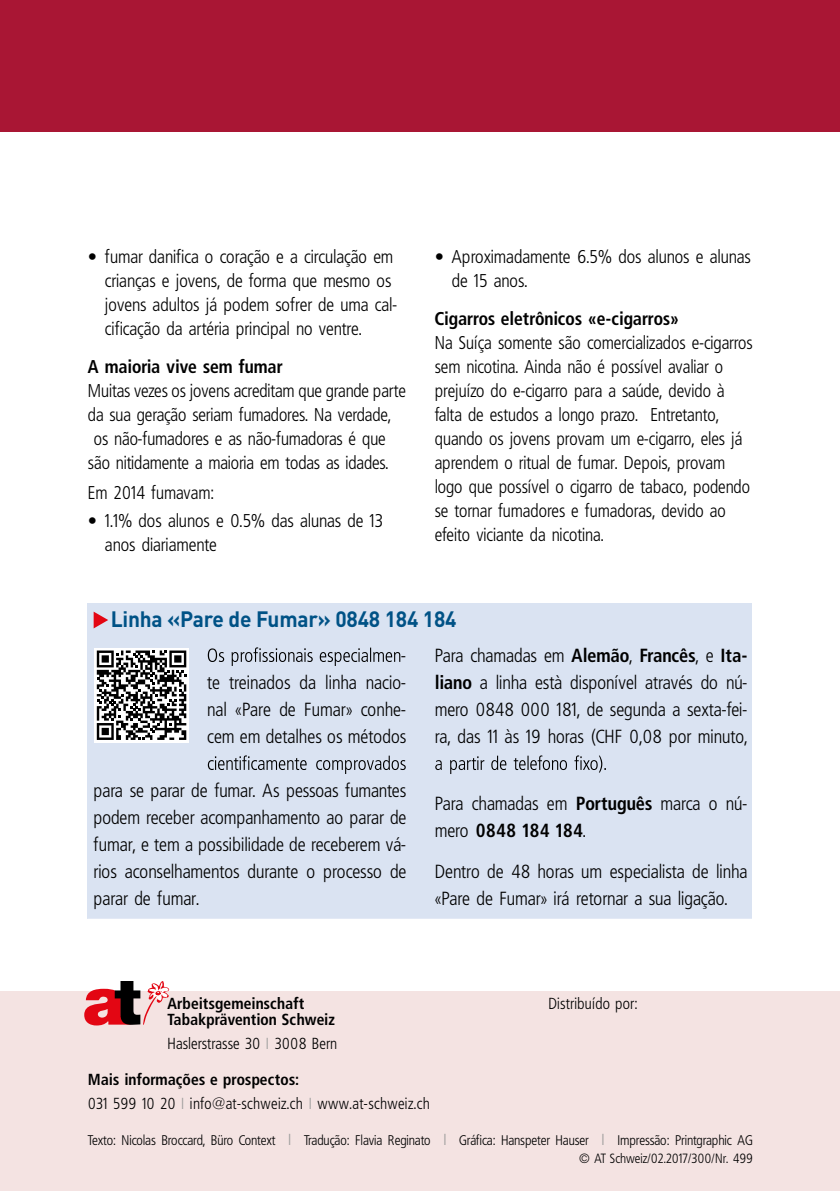
<style>
.page{position:relative;width:840px;height:1191px;background:#fff}
.page>*{position:absolute;margin:0;border:0;box-sizing:border-box;transform-origin:0 0}
.t1{font:700 22px "DIN Pro";letter-spacing:-.01em;color:#005286;scale:.95 1}
.t2{font:300 condensed 19px/27px "Frutiger Pro Frutiger";letter-spacing:-.005em;color:#000;text-align:justify}
.t3{font:300 condensed 18.4px/24px "Frutiger Pro Frutiger";letter-spacing:-.005em;color:#000}
.t4{font:700 condensed 18.4px "Frutiger Pro Frutiger";letter-spacing:-.005em;color:#000}
.t5{font:300 condensed 16px/24px "Frutiger Pro Frutiger";letter-spacing:.005em;color:#000}
.t6{font:700 condensed 16px "Frutiger Pro Frutiger";letter-spacing:.005em;color:#000}
.t7{font:300 condensed 14px "Frutiger Pro Frutiger";letter-spacing:-.01em;color:#000}
.t8{font:300 condensed 13.4px "Frutiger Pro Frutiger";letter-spacing:-.005em;color:#000}
.s1{font-family:"Frutiger Next LT"}
.s2{font-weight:700}
.s3{color:#9d9d9c}
.s4{font-size:16px;color:#9d9d9c}
</style>
<div class="page">
<div style="left:0;top:0;width:839px;height:132px;background:#a91634"></div>
<hr style="left:839px;top:0;width:1px;height:265px;background:#a91634">
<div style="left:0;top:991px;width:839px;height:200px;background:#f4e3e2"></div>
<svg style="left:84px;top:981px;width:85px;height:44px"></svg>
<div style="left:88px;top:603px;width:663px;height:315px;background:#dae3f2"></div>
<svg style="left:94px;top:612px;width:14px;height:16px"></svg>
<svg style="left:208px;top:647px;width:192px;height:19px"></svg>
<svg style="left:208px;top:755px;width:197px;height:19px"></svg>
<svg style="left:435px;top:755px;width:170px;height:19px"></svg>
<svg style="left:94px;top:648px;width:95px;height:94px"></svg>
<svg style="left:97px;top:650px;width:89px;height:90px;background:#7a7a7a"></svg>
<p class="t3" style="left:105px;top:244px;width:293px;text-indent:-17px">• fumar danifica o coração e a circulação em crianças e jovens, de forma que mesmo os jovens adultos já podem sofrer de uma cal&shy;cificação da artéria principal no ventre.</p>
<p class="t4" style="left:88px;top:354px;width:196px">A maioria vive sem fumar</p>
<p class="t3" style="left:88px;top:379px;width:319px">Muitas vezes os jovens acreditam que grande parte</p>
<p class="t3" style="left:88px;top:403px;width:304px">da sua geração seriam fumadores. Na verdade,</p>
<p class="t3" style="left:94px;top:427px;width:293px">os não-fumadores e as não-fumadoras é que</p>
<p class="t3" style="left:88px;top:451px;width:302px">são nitidamente a maioria em todas as idades.</p>
<p class="t3" style="left:88px;top:481px;width:128px">Em 2014 fumavam:</p>
<p class="t3" style="left:105px;top:509px;width:279px;text-indent:-17px">• 1.1% dos alunos e 0.5% das alunas de 13 anos diariamente</p>
<p class="t3" style="left:451px;top:244px;width:300px;text-indent:-17px">• Aproximadamente 6.5% dos alunos e alunas de 15 anos.</p>
<p class="t4" style="left:434px;top:305px;width:246px">Cigarros eletrônicos «e-cigarros»</p>
<p class="t3" style="left:434px;top:330px;width:319px">Na Suíça somente são comercializados e-cigarros sem nicotina. Ainda não é possível avaliar o prejuízo do e-cigarro para a saúde, devido à falta de estudos a longo prazo. Entretanto, quando os jovens provam um e-cigarro, eles já aprendem o ritual de fumar. Depois, provam logo que possível o cigarro de tabaco, podendo se tornar fumadores e fumadoras, devido ao efeito viciante da nicotina.</p>
<p class="t1" style="left:111px;top:604px;width:365px">Linha «Pare de Fumar» 0848 184 184</p>
<p class="t2" style="left:207px;top:641px;width:201px;text-indent:194px">- te treinados da linha nacio&shy;nal <span class="s1">«</span>Pare de Fumar<span class="s1">»</span> conhe&shy;cem em detalhes os métodos</p>
<p class="t2" style="left:94px;top:776px;width:314px">para se parar de fumar. As pessoas fumantes podem receber acompanhamento ao parar de fumar, e tem a possibilidade de receberem vá&shy;rios aconselhamentos durante o processo de parar de fumar.</p>
<p class="t2" style="left:434px;top:641px;width:314px">Para chamadas em <span class="s2">Alemão</span>, <span class="s2">Francês</span>, e <span class="s2">Ita&shy;liano</span> a linha està disponível através do nú&shy;mero 0848 000 181, de segunda a sexta-fei&shy;ra, das 11 às 19 horas (CHF 0,08 por minuto,</p>
<p class="t2" style="left:434px;top:790px;width:314px">Para chamadas em <span class="s2">Português</span> marca o nú&shy;mero <span class="s2">0848 184 184</span>.</p>
<p class="t2" style="left:434px;top:857px;width:314px">Dentro de 48 horas um especialista de linha <span class="s1">«</span>Pare de Fumar<span class="s1">»</span> irá retornar a sua ligação.</p>
<p class="t6" style="left:167px;top:992px;width:139px">Arbeitsgemeinschaft</p>
<p class="t5" style="left:548px;top:991px;width:91px">Distribuído por:</p>
<p class="t5" style="left:167px;top:1007px;width:171px"><span class="s2">Tabakprävention Schweiz<br></span>Haslerstrasse 30 <span class="s3">I</span> 3008 Bern</p>
<p class="t5" style="left:88px;top:1067px;width:343px"><span class="s2">Mais informações e prospectos:<br></span>031 599 10 20 <span class="s3">I</span> info@at-schweiz.ch <span class="s3">I</span> www.at-schweiz.ch</p>
<p class="t7" style="left:88px;top:1130px;width:666px">Texto: Nicolas Broccard, Büro Context <span class="s4">I</span> Tradução: Flavia Reginato <span class="s4">I</span> Gráfica: Hanspeter Hauser <span class="s4">I</span> Impressão: Printgraphic AG</p>
<p class="t8" style="left:578px;top:1148px;width:175px">© AT Schweiz/02.2017/300/Nr. 499</p>
</div>
